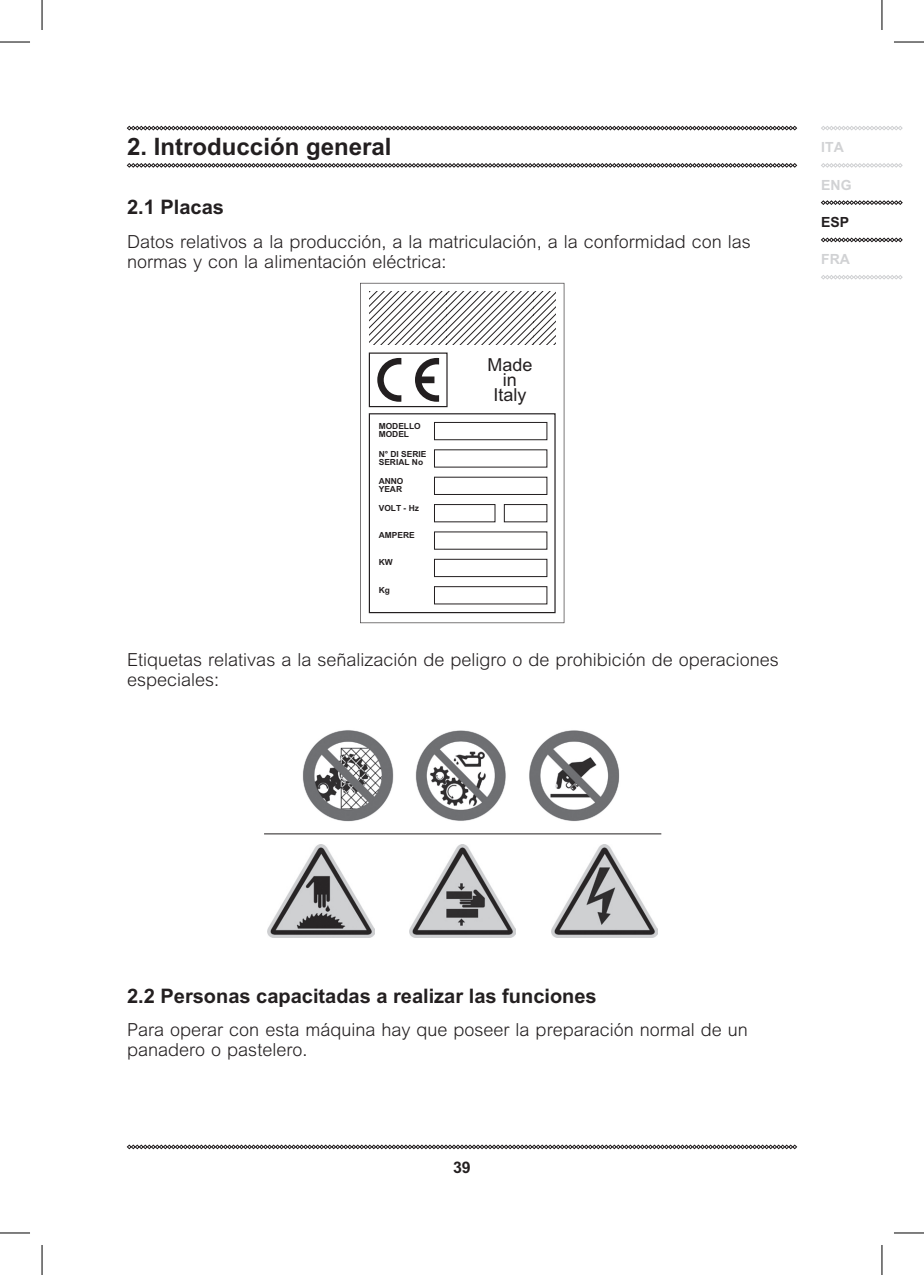
<style>
.page{position:relative;width:924px;height:1275px;background:#fff}
.page>*{position:absolute;margin:0;border:0;box-sizing:border-box;transform-origin:0 0}
.t1{font:700 24px "M Arial";color:#231f20}
.t2{font:700 20px "M Arial";color:#231f20}
.t3{font:300 18px/20px "M Arial";color:#231f20}
.t4{font:18px/15px "M Arial";color:#231f20;text-align:center}
.t5{font:700 16px "M Arial";color:#231f20}
.t6{font:700 14px "M Arial";color:#d1d2d4}
.t7{font:700 14px "M Arial";color:#231f20}
.t8{font:700 8.4px/8.4px "M Arial";color:#231f20}
</style>
<div class="page">
<svg style="left:127px;top:1144px;width:669px;height:5px"></svg>
<svg style="left:821px;top:163px;width:81px;height:5px"></svg>
<svg style="left:820px;top:200px;width:82px;height:5px"></svg>
<svg style="left:821px;top:238px;width:81px;height:4px"></svg>
<svg style="left:821px;top:275px;width:81px;height:4px"></svg>
<svg style="left:821px;top:126px;width:81px;height:4px"></svg>
<svg style="left:127px;top:163px;width:669px;height:5px"></svg>
<svg style="left:127px;top:126px;width:669px;height:4px"></svg>
<svg style="left:360px;top:283px;width:204px;height:340px"></svg>
<svg style="left:377px;top:358px;width:24px;height:44px"></svg>
<svg style="left:415px;top:358px;width:24px;height:44px"></svg>
<div style="left:368px;top:413px;width:187px;height:200px;border:1px solid #231f20"></div>
<div style="left:434px;top:422px;width:113px;height:18px;border:1px solid #231f20"></div>
<div style="left:434px;top:477px;width:113px;height:18px;border:1px solid #231f20"></div>
<div style="left:434px;top:504px;width:61px;height:18px;border:1px solid #231f20"></div>
<div style="left:503px;top:504px;width:44px;height:18px;border:1px solid #231f20"></div>
<div style="left:434px;top:559px;width:113px;height:18px;border:1px solid #231f20"></div>
<div style="left:434px;top:586px;width:113px;height:18px;border:1px solid #231f20"></div>
<div style="left:368px;top:352px;width:79px;height:55px;border:1px solid #231f20"></div>
<svg style="left:369px;top:292px;width:185px;height:52px"></svg>
<img style="left:302px;top:730px;width:318px;height:92px">
<img style="left:409px;top:844px;width:106px;height:94px">
<img style="left:551px;top:844px;width:106px;height:94px">
<img style="left:267px;top:844px;width:107px;height:94px">
<hr style="left:264px;top:833px;width:397px;height:1px;background:#231f20">
<hr style="left:0;top:42px;width:30px;height:1px;background:#000">
<hr style="left:893px;top:42px;width:30px;height:1px;background:#000">
<hr style="left:0;top:1232px;width:30px;height:1px;background:#000">
<hr style="left:893px;top:1232px;width:30px;height:1px;background:#000">
<hr style="left:42px;top:0;width:1px;height:30px;background:#000">
<hr style="left:42px;top:1245px;width:1px;height:30px;background:#000">
<hr style="left:881px;top:0;width:1px;height:30px;background:#000">
<hr style="left:881px;top:1245px;width:1px;height:30px;background:#000">
<h1 class="t1" style="left:127px;top:133px;width:266px">2. Introducción general</h1>
<p class="t2" style="left:127px;top:196px;width:98px">2.1 Placas</p>
<p class="t3" style="left:127px;top:231px;width:625px">Datos relativos a la producción, a la matriculación, a la conformidad con las normas y con la alimentación eléctrica:</p>
<p class="t8" style="left:378px;top:421px;width:43px">MODELLO<br>MODEL</p>
<p class="t8" style="left:378px;top:450px;width:49px">N° DI SERIE<br>SERIAL No</p>
<p class="t8" style="left:378px;top:476px;width:26px">ANNO<br>YEAR</p>
<p class="t8" style="left:378px;top:503px;width:42px">VOLT - Hz</p>
<p class="t8" style="left:378px;top:531px;width:37px">AMPERE</p>
<p class="t8" style="left:378px;top:558px;width:15px">KW</p>
<p class="t8" style="left:378px;top:586px;width:13px">Kg</p>
<p class="t4" style="left:487px;top:357px;width:46px">Made in<br>Italy</p>
<p class="t3" style="left:127px;top:650px;width:653px">Etiquetas relativas a la señalización de peligro o de prohibición de operaciones especiales:</p>
<p class="t6" style="left:820px;top:139px;width:24px">ITA</p>
<p class="t6" style="left:820px;top:176px;width:32px">ENG</p>
<p class="t7" style="left:820px;top:214px;width:30px">ESP</p>
<p class="t6" style="left:820px;top:251px;width:30px">FRA</p>
<p class="t2" style="left:127px;top:984px;width:471px">2.2 Personas capacitadas a realizar las funciones</p>
<p class="t3" style="left:127px;top:1019px;width:622px">Para operar con esta máquina hay que poseer la preparación normal de un panadero o pastelero.</p>
<p class="t5" style="left:453px;top:1158px;width:19px">39</p>
</div>
